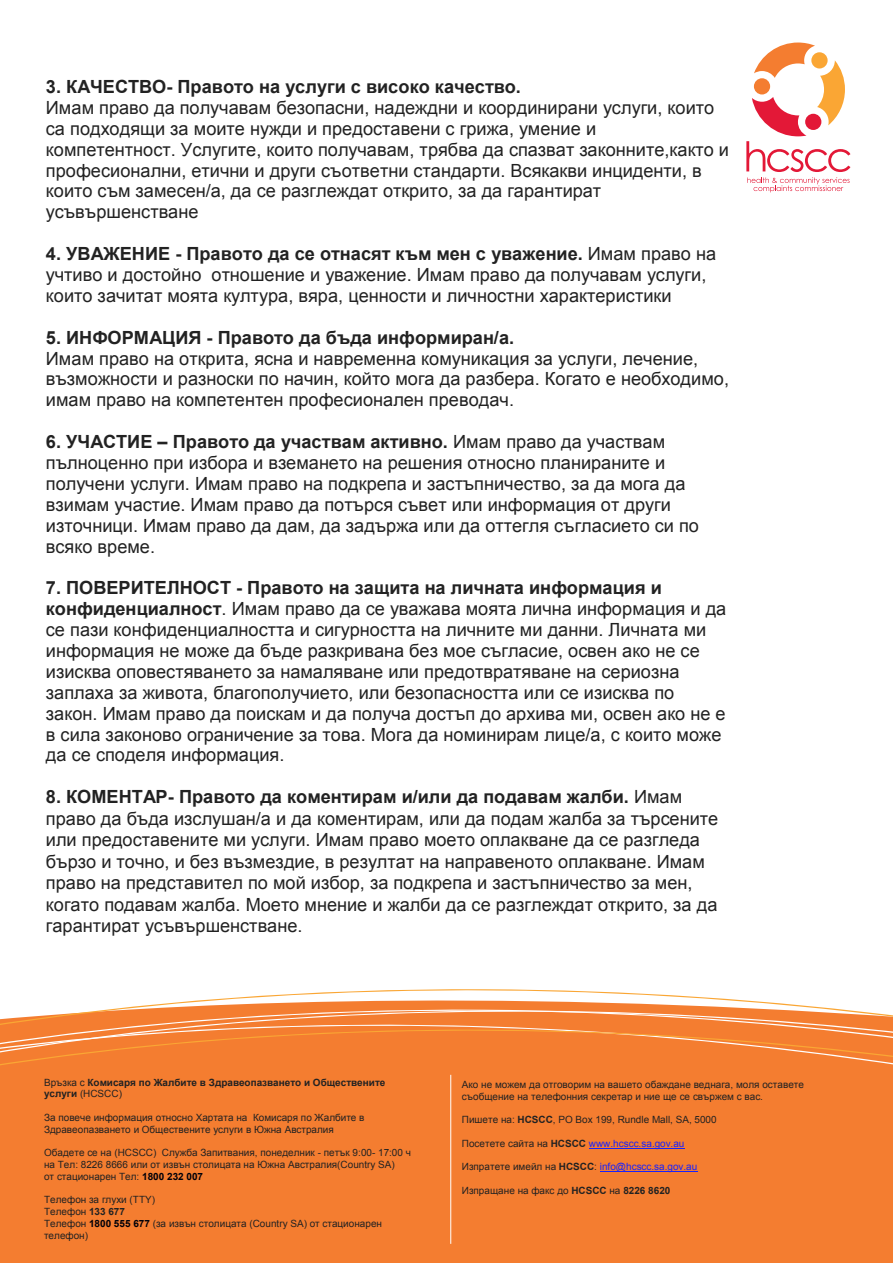
<style>
.page{position:relative;width:893px;height:1263px;background:#fff}
.page>*{position:absolute;margin:0;border:0;box-sizing:border-box;transform-origin:0 0}
.t1{font:18.15px/20.9px "Arial";color:#222}
.t2{font:700 18.15px "Arial";color:#222}
.t3{font:9.9px/11.7px "Arial";color:#222}
.t4{font:700 9.9px/11.7px "Arial";color:#222}
.t5{font:9.9px "Arial";color:#1922fb}
.t6{font:9.9px "Times New Roman";color:#000}
.s1{font-weight:700}
.s2{font-weight:400}
.s3{font-weight:700;color:#000009}
.s4{color:#222}
.s5{font-weight:700;color:#222}
</style>
<div class="page">
<svg style="left:746px;top:43px;width:104px;height:149px"></svg>
<div style="left:0;top:1068px;width:893px;height:195px;background:#f47d30"></div>
<svg style="left:0;top:989px;width:893px;height:79px"></svg>
<hr style="left:450px;top:1075px;width:1px;height:169px;background:#fff">
<hr style="left:589px;top:1148px;width:95px;height:1px;background:#1922fb">
<hr style="left:600px;top:1171px;width:97px;height:1px;background:#1922fb">
<p class="t2" style="left:46px;top:75px;width:477px">3. КАЧЕСТВО- Правото на услуги с високо качество.</p>
<p class="t1" style="left:46px;top:97px;width:685px">Имам право да получавам безопасни, надеждни и координирани услуги, които са подходящи за моите нужди и предоставени с грижа, умение и компетентност. Услугите, които получавам, трябва да спазват законните,както и професионални, етични и други съответни стандарти. Всякакви инциденти, в които съм замесен/а, да се разглеждат открито, за да гарантират усъвършенстване</p>
<p class="t1" style="left:46px;top:243px;width:672px"><span class="s1">4. УВАЖЕНИЕ - Правото да се отнасят към мен с уважение.</span> Имам право на учтиво и достойно отношение и уважение. Имам право да получавам услуги, които зачитат моята култура, вяра, ценности и личностни характеристики</p>
<p class="t2" style="left:46px;top:325px;width:470px">5. ИНФОРМАЦИЯ - Правото да бъда информиран/а.</p>
<p class="t1" style="left:46px;top:348px;width:685px">Имам право на открита, ясна и навременна комуникация за услуги, лечение, възможности и разноски по начин, който мога да разбера. Когато е необходимо, имам право на компетентен професионален преводач.</p>
<p class="t1" style="left:46px;top:431px;width:655px"><span class="s1">6. УЧАСТИЕ – Правото да участвам активно.</span> Имам право да участвам пълноценно при избора и вземането на решения относно планираните и получени услуги. Имам право на подкрепа и застъпничество, за да мога да взимам участие. Имам право да потърся съвет или информация от други източници. Имам право да дам, да задържа или да оттегля съгласието си по всяко време.</p>
<p class="t1" style="left:46px;top:578px;width:682px"><span class="s1">7. ПОВЕРИТЕЛНОСТ - Правото на защита на личната информация и конфиденциалност</span>. Имам право да се уважава моята лична информация и да се пази конфиденциалността и сигурността на личните ми данни. Личната ми информация не може да бъде разкривана без мое съгласие, освен ако не се изисква оповестяването за намаляване или предотвратяване на сериозна заплаха за живота, благополучието, или безопасността или се изисква по закон. Имам право да поискам и да получа достъп до архива ми, освен ако не е в сила законово ограничение за това. Мога да номинирам лице/а, с които може да се споделя информация.</p>
<p class="t1" style="left:46px;top:786px;width:674px;line-height:21.5px"><span class="s1">8. КОМЕНТАР- Правото да коментирам и/или да подавам жалби.</span> Имам право да бъда изслушан/а и да коментирам, или да подам жалба за търсените или предоставените ми услуги. Имам право моето оплакване да се разгледа бързо и точно, и без възмездие, в резултат на направеното оплакване. Имам право на представител по мой избор, за подкрепа и застъпничество за мен, когато подавам жалба. Моето мнение и жалби да се разглеждат открито, за да гарантират усъвършенстване.</p>
<p class="t6" style="left:462px;top:852px;width:41px">Bulgarian</p>
<p class="t4" style="left:462px;top:902px;width:343px"><span class="s2">Връзка с</span> Комисаря по Жалбите в Здравеопазването и Обществените</p>
<p class="t4" style="left:44px;top:1076px;width:343px"><span class="s2">Връзка с</span> Комисаря по Жалбите в Здравеопазването и Обществените услуги <span class="s2">(HCSCC)</span></p>
<p class="t3" style="left:44px;top:1112px;width:322px">За повече информация относно Хартата на Комисаря по Жалбите в<br>Здравеопазването и Обществените услуги в Южна Австралия</p>
<p class="t3" style="left:44px;top:1147px;width:368px">Обадете се на (HCSCC) Служба Запитвания, понеделник - петък 9:00- 17:00 ч на Тел: 8226 8666 или от извън столицата на Южна Австралия(Country SA)<br>от стационарен Тел: <span class="s3">1800 232 007</span></p>
<p class="t3" style="left:44px;top:1194px;width:340px">Телефон за глухи (ТТY)<br>Телефон <span class="s1">133 677<br></span>Телефон <span class="s3">1800 555 677</span> (за извън столицата (Country SA) от стационарен телефон)</p>
<p class="t3" style="left:462px;top:1079px;width:344px">Ако не можем да отговорим на вашето обаждане веднага, моля оставете съобщение на телефонния секретар и ние ще се свържем с вас.</p>
<p class="t3" style="left:462px;top:1114px;width:256px">Пишете на: <span class="s1">HCSCC</span>, PO Box 199, Rundle Mall, SA, 5000</p>
<p class="t5" style="left:462px;top:1137px;width:224px"><span class="s4">Посетете сайта на</span> <span class="s5">HCSCC</span> www.hcscc.sa.gov.au</p>
<p class="t5" style="left:462px;top:1160px;width:237px"><span class="s4">Изпратете имейл на</span> <span class="s5">HCSCC</span><span class="s4">:</span> info@hcscc.sa.gov.au</p>
<p class="t3" style="left:462px;top:1185px;width:210px">Изпращане на факс до <span class="s1">HCSCC</span> на <span class="s1">8226 8620</span></p>
</div>
